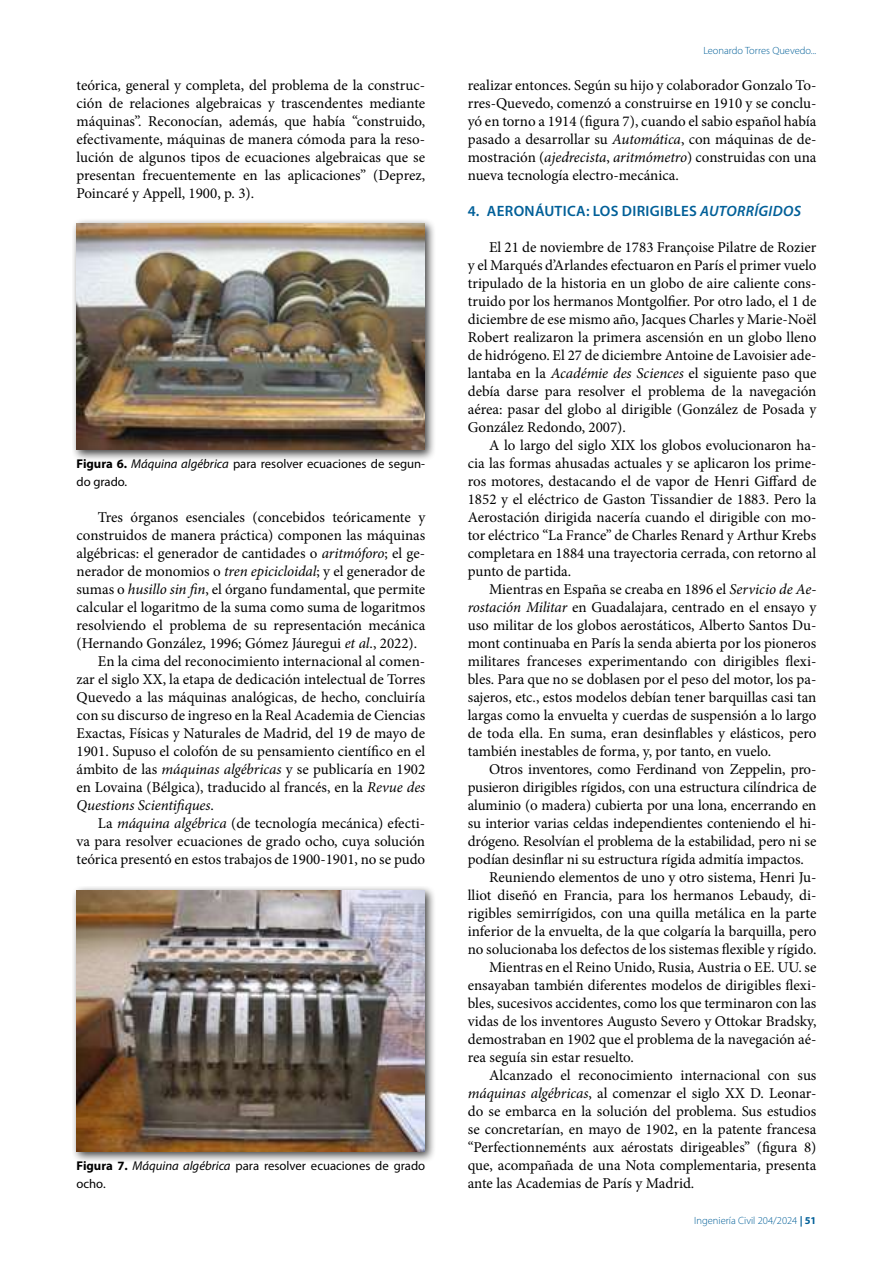
<style>
.page{position:relative;width:893px;height:1263px;background:#fff}
.page>*{position:absolute;margin:0;border:0;box-sizing:border-box;transform-origin:0 0}
.t1{font:15px/18px "Minion Pro";color:#000;text-align:justify}
.t2{font:600 15px "Myriad Pro";letter-spacing:.02em;color:#005f98}
.t3{font:italic 15px "Minion Pro";letter-spacing:-.005em;color:#000}
.t4{font:12.75px/18px "Myriad Pro";color:#000}
.t5{font:300 10.5px "Myriad Pro";color:#005f98}
.s1{font-weight:700}
.s2{font-style:italic}
.s3{font-style:normal}
</style>
<div class="page">
<div style="left:72px;top:218px;width:364px;height:243px;background:#000;opacity:.75"></div>
<img style="left:77px;top:223px;width:348px;height:227px">
<div style="left:72px;top:886px;width:364px;height:277px;background:#000;opacity:.75"></div>
<img style="left:77px;top:891px;width:348px;height:261px">
<p class="t1" style="left:77px;top:76px;width:350px">teórica, general y completa, del problema de la construc&shy;ción de relaciones algebraicas y trascendentes mediante máquinas”. Reconocían, además, que había “construido, efectivamente, máquinas de manera cómoda para la reso&shy;lución de algunos tipos de ecuaciones algebraicas que se presentan frecuentemente en las aplicaciones” (Deprez, Poincaré y Appell, 1900, p. 3).</p>
<p class="t4" style="left:77px;top:455px;width:350px"><span class="s1">Figura 6.</span> <span class="s2">Máquina algébrica</span> para resolver ecuaciones de segun&shy;do grado.</p>
<p class="t1" style="left:98px;top:508px;width:329px">Tres órganos esenciales (concebidos teóricamente y</p>
<p class="t1" style="left:77px;top:526px;width:350px">construidos de manera práctica) componen las máquinas</p>
<p class="t1" style="left:77px;top:544px;width:350px">algébricas: el generador de cantidades o <span class="s2">aritmóforo</span>; el ge-</p>
<p class="t1" style="left:77px;top:562px;width:350px">nerador de monomios o <span class="s2">tren epicicloidal</span>; y el generador de</p>
<p class="t1" style="left:77px;top:580px;width:350px">sumas o <span class="s2">husillo sin fin</span>, el órgano fundamental, que permite</p>
<p class="t1" style="left:77px;top:598px;width:350px">calcular el logaritmo de la suma como suma de logaritmos</p>
<p class="t1" style="left:77px;top:616px;width:350px">resolviendo el problema de su representación mecánica</p>
<p class="t1" style="left:77px;top:634px;width:342px">(Hernando González, 1996; Gómez Jáuregui <span class="s2">et al</span>., 2022).</p>
<p class="t1" style="left:98px;top:652px;width:329px">En la cima del reconocimiento internacional al comen-</p>
<p class="t1" style="left:77px;top:670px;width:350px">zar el siglo XX, la etapa de dedicación intelectual de Torres</p>
<p class="t1" style="left:77px;top:688px;width:350px">Quevedo a las máquinas analógicas, de hecho, concluiría</p>
<p class="t1" style="left:77px;top:706px;width:350px">con su discurso de ingreso en la Real Academia de Ciencias</p>
<p class="t1" style="left:77px;top:724px;width:350px">Exactas, Físicas y Naturales de Madrid, del 19 de mayo de</p>
<p class="t1" style="left:77px;top:742px;width:350px">1901. Supuso el colofón de su pensamiento científico en el</p>
<p class="t1" style="left:77px;top:760px;width:350px">ámbito de las <span class="s2">máquinas algébricas</span> y se publicaría en 1902</p>
<p class="t1" style="left:77px;top:778px;width:350px">en Lovaina (Bélgica), traducido al francés, en la <span class="s2">Revue des</span></p>
<p class="t3" style="left:77px;top:795px;width:139px">Questions Scientifiques<span class="s3">.</span></p>
<p class="t1" style="left:98px;top:814px;width:329px">La <span class="s2">máquina algébrica</span> (de tecnología mecánica) efecti-</p>
<p class="t1" style="left:77px;top:832px;width:350px">va para resolver ecuaciones de grado ocho, cuya solución</p>
<p class="t1" style="left:77px;top:850px;width:350px">teórica presentó en estos trabajos de 1900-1901, no se pudo</p>
<p class="t4" style="left:77px;top:1157px;width:350px"><span class="s1">Figura 7.</span> <span class="s2">Máquina algébrica</span> para resolver ecuaciones de grado ocho.</p>
<p class="t5" style="left:703px;top:44px;width:115px">Leonardo Torres Quevedo...</p>
<p class="t1" style="left:468px;top:76px;width:350px">realizar entonces. Según su hijo y colaborador Gonzalo To&shy;rres-Quevedo, comenzó a construirse en 1910 y se conclu&shy;yó en torno a 1914 (figura 7), cuando el sabio español había pasado a desarrollar su <span class="s2">Automática</span>, con máquinas de de&shy;mostración (<span class="s2">ajedrecista</span>, <span class="s2">aritmómetro</span>) construidas con una nueva tecnología electro-mecánica.</p>
<p class="t2" style="left:468px;top:201px;width:335px">4. AERONÁUTICA: LOS DIRIGIBLES <span class="s2">AUTORRÍGIDOS</span></p>
<p class="t1" style="left:468px;top:238px;width:350px;text-indent:21px">El 21 de noviembre de 1783 Françoise Pilatre de Rozier y el Marqués d’Arlandes efectuaron en París el primer vuelo tripulado de la historia en un globo de aire caliente cons&shy;truido por los hermanos Montgolfier. Por otro lado, el 1 de diciembre de ese mismo año, Jacques Charles y Marie-Noël Robert realizaron la primera ascensión en un globo lleno de hidrógeno. El 27 de diciembre Antoine de Lavoisier ade&shy;lantaba en la <span class="s2">Académie des Sciences</span> el siguiente paso que debía darse para resolver el problema de la navegación aérea: pasar del globo al dirigible (González de Posada y González Redondo, 2007).</p>
<p class="t1" style="left:468px;top:436px;width:350px;text-indent:21px">A lo largo del siglo XIX los globos evolucionaron ha&shy;cia las formas ahusadas actuales y se aplicaron los prime&shy;ros motores, destacando el de vapor de Henri Giffard de 1852 y el eléctrico de Gaston Tissandier de 1883. Pero la Aerostación dirigida nacería cuando el dirigible con mo&shy;tor eléctrico “La France” de Charles Renard y Arthur Krebs completara en 1884 una trayectoria cerrada, con retorno al punto de partida.</p>
<p class="t1" style="left:468px;top:580px;width:350px;text-indent:21px">Mientras en España se creaba en 1896 el <span class="s2">Servicio de Ae&shy;rostación Militar</span> en Guadalajara, centrado en el ensayo y uso militar de los globos aerostáticos, Alberto Santos Du&shy;mont continuaba en París la senda abierta por los pioneros militares franceses experimentando con dirigibles flexi&shy;bles. Para que no se doblasen por el peso del motor, los pa&shy;sajeros, etc., estos modelos debían tener barquillas casi tan largas como la envuelta y cuerdas de suspensión a lo largo de toda ella. En suma, eran desinflables y elásticos, pero también inestables de forma, y, por tanto, en vuelo.</p>
<p class="t1" style="left:489px;top:760px;width:329px">Otros inventores, como Ferdinand von Zeppelin, pro-</p>
<p class="t1" style="left:468px;top:778px;width:350px">pusieron dirigibles rígidos, con una estructura cilíndrica de</p>
<p class="t1" style="left:468px;top:796px;width:350px">aluminio (o madera) cubierta por una lona, encerrando en</p>
<p class="t1" style="left:468px;top:814px;width:350px">su interior varias celdas independientes conteniendo el hi-</p>
<p class="t1" style="left:468px;top:832px;width:350px">drógeno. Resolvían el problema de la estabilidad, pero ni se</p>
<p class="t1" style="left:468px;top:850px;width:337px">podían desinflar ni su estructura rígida admitía impactos.</p>
<p class="t1" style="left:489px;top:868px;width:329px">Reuniendo elementos de uno y otro sistema, Henri Ju-</p>
<p class="t1" style="left:468px;top:886px;width:350px">lliot diseñó en Francia, para los hermanos Lebaudy, di-</p>
<p class="t1" style="left:468px;top:904px;width:350px">rigibles semirrígidos, con una quilla metálica en la parte</p>
<p class="t1" style="left:468px;top:922px;width:350px">inferior de la envuelta, de la que colgaría la barquilla, pero</p>
<p class="t1" style="left:468px;top:940px;width:350px">no solucionaba los defectos de los sistemas flexible y rígido.</p>
<p class="t1" style="left:489px;top:958px;width:329px">Mientras en el Reino Unido, Rusia, Austria o EE. UU. se</p>
<p class="t1" style="left:468px;top:976px;width:350px">ensayaban también diferentes modelos de dirigibles flexi-</p>
<p class="t1" style="left:468px;top:994px;width:350px">bles, sucesivos accidentes, como los que terminaron con las</p>
<p class="t1" style="left:468px;top:1012px;width:350px">vidas de los inventores Augusto Severo y Ottokar Bradsky,</p>
<p class="t1" style="left:468px;top:1030px;width:350px">demostraban en 1902 que el problema de la navegación aé-</p>
<p class="t1" style="left:468px;top:1048px;width:168px">rea seguía sin estar resuelto.</p>
<p class="t1" style="left:489px;top:1066px;width:329px">Alcanzado el reconocimiento internacional con sus</p>
<p class="t1" style="left:468px;top:1084px;width:350px"><span class="s2">máquinas algébricas</span>, al comenzar el siglo XX D. Leonar-</p>
<p class="t1" style="left:468px;top:1102px;width:350px">do se embarca en la solución del problema. Sus estudios</p>
<p class="t1" style="left:468px;top:1120px;width:350px">se concretarían, en mayo de 1902, en la patente francesa</p>
<p class="t1" style="left:468px;top:1138px;width:350px">“Perfectionneménts aux aérostats dirigeables” (figura 8)</p>
<p class="t1" style="left:468px;top:1156px;width:350px">que, acompañada de una Nota complementaria, presenta</p>
<p class="t1" style="left:468px;top:1174px;width:228px">ante las Academias de París y Madrid.</p>
<p class="t5" style="left:694px;top:1214px;width:124px">Ingeniería Civil 204/2024 <span class="s1">| 51</span></p>
</div>
